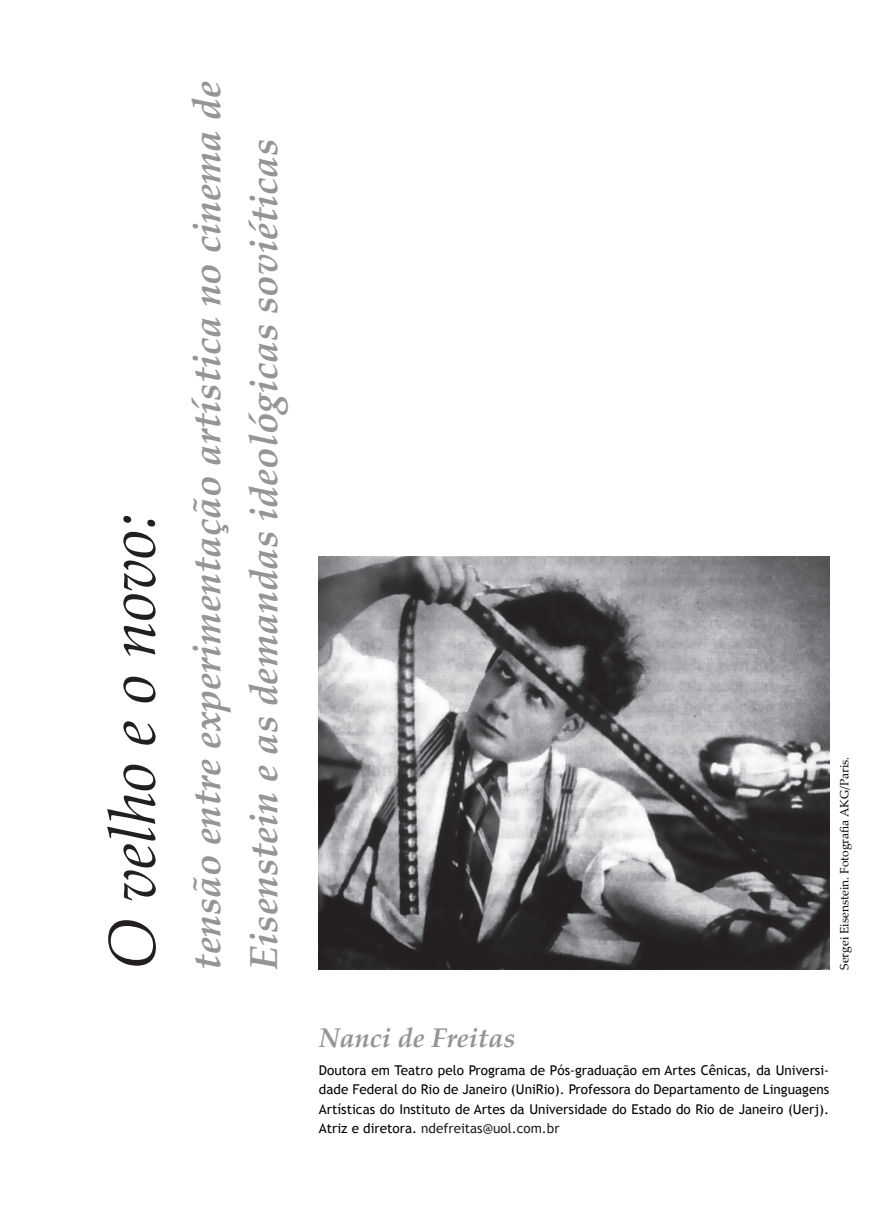
<style>
.page{position:relative;width:893px;height:1212px;background:#fff}
.page>*{position:absolute;margin:0;border:0;box-sizing:border-box;transform-origin:0 0}
.t1{font:italic 66px "Palatino Linotype";color:#231f20}
.t2{font:italic 700 39px/57px "Palatino Linotype";color:#939598}
.t3{font:italic 700 27px "Palatino Linotype";color:#939598}
.t4{font:13.5px/19.5px "Trebuchet MS";color:#040503;text-align:justify}
.t5{font:12px "Palatino Linotype";color:#040503}
.s1{color:#231f20}
</style>
<div class="page">
<img style="left:319px;top:557px;width:510px;height:412px">
<h1 class="t1" style="left:85px;top:969px;width:458px;rotate:-90deg">O velho e o novo:</h1>
<h2 class="t2" style="left:177px;top:969px;width:890px;rotate:-90deg">tensão entre experimentação artística no cinema de<br>Eisenstein e as demandas ideológicas soviéticas</h2>
<p class="t5" style="left:836px;top:969px;width:214px;rotate:-90deg">Sergei Eisenstein. Fotografia AKG/Paris.</p>
<h3 class="t3" style="left:319px;top:1018px;width:198px">Nanci de Freitas</h3>
<p class="t4" style="left:319px;top:1060px;width:512px">Doutora em Teatro pelo Programa de Pós-graduação em Artes Cênicas, da Universi&shy;dade Federal do Rio de Janeiro (UniRio). Professora do Departamento de Linguagens Artísticas do Instituto de Artes da Universidade do Estado do Rio de Janeiro (Uerj).<br>Atriz e diretora. <span class="s1">ndefreitas@uol.com.br</span></p>
</div>
